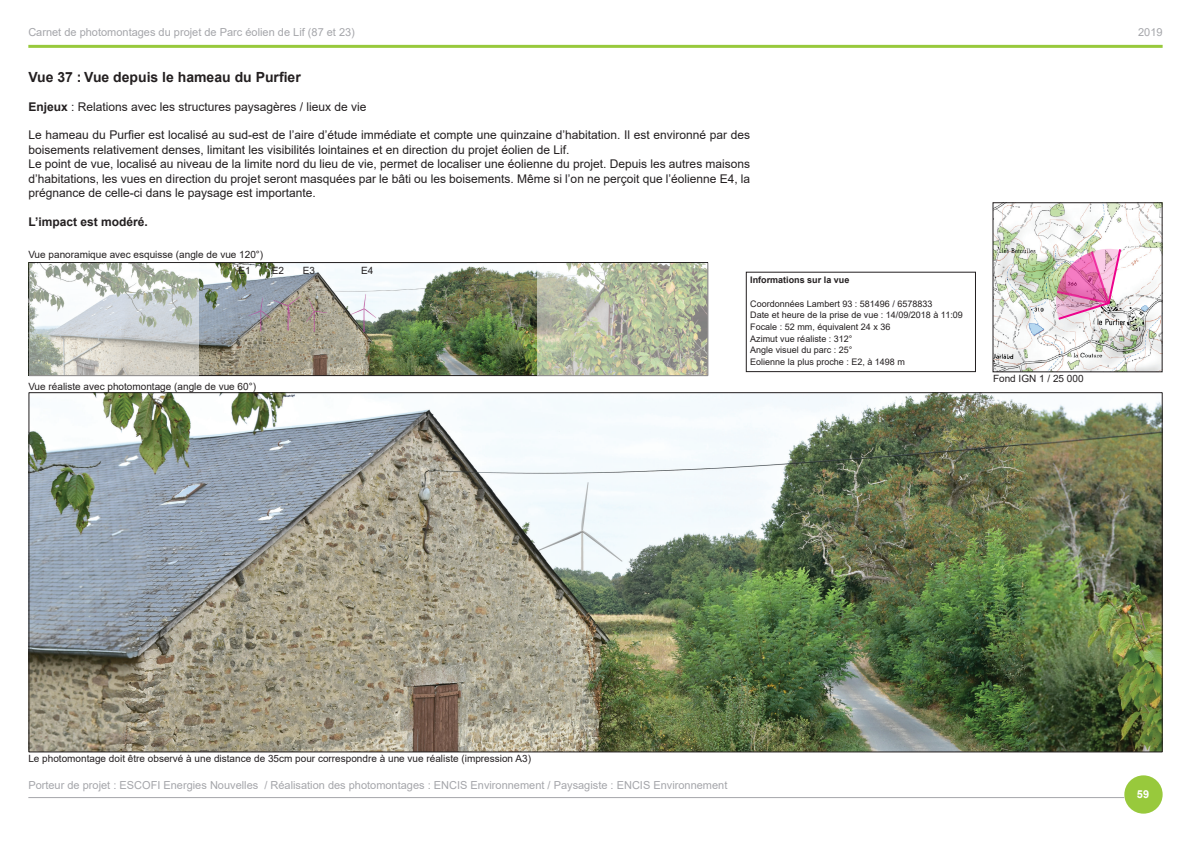
<style>
.page{position:relative;width:1191px;height:842px;background:#fff}
.page>*{position:absolute;margin:0;border:0;box-sizing:border-box;transform-origin:0 0}
.t1{font:700 14px "Arial";color:#231f20}
.t2{font:12px/14.4px "Arial";color:#231f20}
.t3{font:700 12px "Arial";color:#231f20}
.t4{font:11px "Arial";color:#a5a6aa}
.t5{font:700 11px "Arial";color:#fff}
.t6{font:10px "Arial";color:#231f20}
.t7{font:9px/11.7px "Arial";color:#231f20}
.t8{font:700 9px "Arial";color:#231f20}
.s1{font-weight:700}
</style>
<div class="page">
<div style="left:1124px;top:775px;width:38px;height:39px;background:#98c93c;border-radius:50%"></div>
<hr style="left:28px;top:45px;width:1134px;height:3px;background:#98c93c">
<hr style="left:28px;top:797px;width:1096px;height:1px;background:#a5a6aa">
<img style="left:30px;top:394px;width:1130px;height:356px">
<img style="left:994px;top:204px;width:166px;height:166px">
<div style="left:992px;top:202px;width:170px;height:170px;border:1px solid #231f20"></div>
<img style="left:199px;top:264px;width:338px;height:110px">
<div style="left:28px;top:262px;width:680px;height:114px;border:1px solid #231f20"></div>
<div style="left:746px;top:272px;width:230px;height:100px;border:1px solid #231f20"></div>
<svg style="left:29px;top:263px;width:170px;height:112px"></svg>
<svg style="left:537px;top:263px;width:170px;height:112px;background:#b7bda4"></svg>
<img style="left:1049px;top:248px;width:73px;height:73px">
<p class="t4" style="left:28px;top:25px;width:328px">Carnet de photomontages du projet de Parc éolien de Lif (87 et 23)</p>
<p class="t4" style="left:1138px;top:25px;width:26px">2019</p>
<p class="t1" style="left:28px;top:67px;width:274px">Vue 37 : Vue depuis le hameau du Purfier</p>
<p class="t2" style="left:28px;top:99px;width:340px"><span class="s1">Enjeux</span> : Relations avec les structures paysagères / lieux de vie</p>
<p class="t2" style="left:28px;top:128px;width:723px">Le hameau du Purfier est localisé au sud-est de l’aire d’étude immédiate et compte une quinzaine d’habitation. Il est environné par des boisements relativement denses, limitant les visibilités lointaines et en direction du projet éolien de Lif.<br>Le point de vue, localisé au niveau de la limite nord du lieu de vie, permet de localiser une éolienne du projet. Depuis les autres maisons d’habitations, les vues en direction du projet seront masquées par le bâti ou les boisements. Même si l’on ne perçoit que l’éolienne E4, la prégnance de celle-ci dans le paysage est importante.</p>
<p class="t3" style="left:28px;top:213px;width:121px">L’impact est modéré.</p>
<p class="t6" style="left:28px;top:248px;width:236px">Vue panoramique avec esquisse (angle de vue 120°)</p>
<p class="t6" style="left:239px;top:264px;width:14px">E1</p>
<p class="t6" style="left:272px;top:264px;width:14px">E2</p>
<p class="t6" style="left:303px;top:264px;width:14px">E3</p>
<p class="t6" style="left:361px;top:264px;width:14px">E4</p>
<p class="t6" style="left:28px;top:379px;width:229px">Vue réaliste avec photomontage (angle de vue 60°)</p>
<p class="t8" style="left:750px;top:274px;width:101px">Informations sur la vue</p>
<p class="t7" style="left:750px;top:297px;width:214px">Coordonnées Lambert 93 : 581496 / 6578833<br>Date et heure de la prise de vue : 14/09/2018 à 11:09<br>Focale : 52 mm, équivalent 24 x 36<br>Azimut vue réaliste : 312°<br>Angle visuel du parc : 25°<br>Eolienne la plus proche : E2, à 1498 m</p>
<p class="t6" style="left:993px;top:372px;width:92px">Fond IGN 1 / 25 000</p>
<p class="t6" style="left:28px;top:751px;width:504px">Le photomontage doit être observé à une distance de 35cm pour correspondre à une vue réaliste (impression A3)</p>
<p class="t4" style="left:28px;top:777px;width:700px">Porteur de projet : ESCOFI Energies Nouvelles / Réalisation des photomontages : ENCIS Environnement / Paysagiste : ENCIS Environnement</p>
<p class="t5" style="left:1137px;top:786px;width:14px">59</p>
</div>
